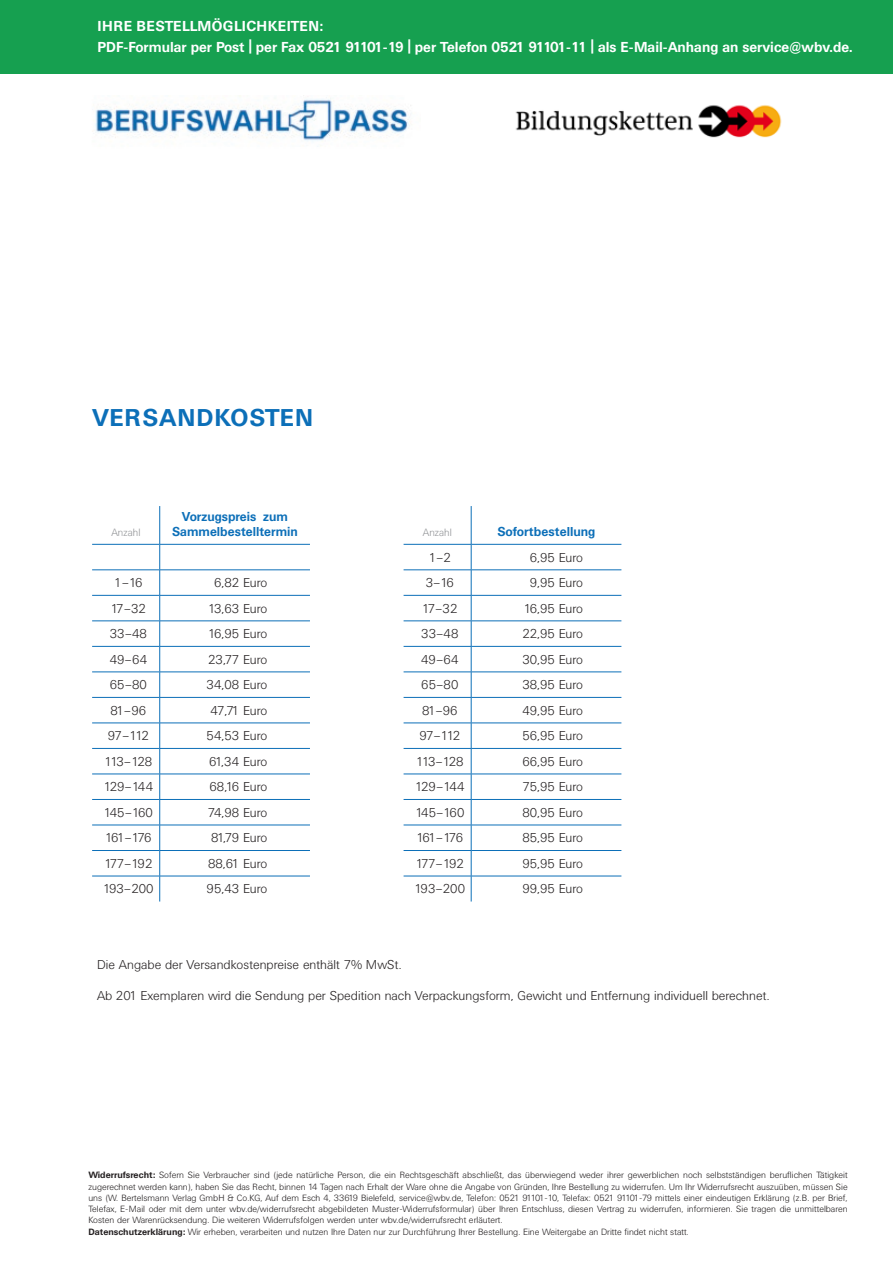
<style>
.page{position:relative;width:893px;height:1263px;background:#fff}
.page>*{position:absolute;margin:0;border:0;box-sizing:border-box;transform-origin:0 0}
.t1{font:700 24px "Univers BQ";letter-spacing:.03em;color:#0c6fb8}
.t2{font:700 14.25px "Univers BQ";color:#fff}
.t3{font:700 14.25px "Univers BQ";letter-spacing:.02em;color:#fff}
.t4{font:300 12.75px "Univers BQ";color:#231f20}
.t5{font:700 12.75px/15px "Univers BQ";color:#0c6fb8;text-align:center;scale:.96 1}
.t6{font:700 12.75px "Univers BQ";color:#0c6fb8}
.t7{font:300 10.5px "Univers BQ";color:#939598}
.t8{font:300 9px/11.2px "Univers BQ";color:#231f20;text-align:justify}
.s1{font-weight:900}
.s2{font-weight:700}
</style>
<div class="page">
<div style="left:0;top:0;width:893px;height:73px;background:#16a050"></div>
<hr style="left:92px;top:544px;width:68px;height:1px;background:#0c6fb8">
<hr style="left:160px;top:544px;width:150px;height:1px;background:#0c6fb8">
<hr style="left:92px;top:570px;width:68px;height:1px;background:#0c6fb8">
<hr style="left:160px;top:570px;width:150px;height:1px;background:#0c6fb8">
<hr style="left:92px;top:595px;width:68px;height:1px;background:#0c6fb8">
<hr style="left:160px;top:595px;width:150px;height:1px;background:#0c6fb8">
<hr style="left:92px;top:621px;width:68px;height:1px;background:#0c6fb8">
<hr style="left:160px;top:621px;width:150px;height:1px;background:#0c6fb8">
<hr style="left:92px;top:646px;width:68px;height:1px;background:#0c6fb8">
<hr style="left:160px;top:646px;width:150px;height:1px;background:#0c6fb8">
<hr style="left:92px;top:672px;width:68px;height:1px;background:#0c6fb8">
<hr style="left:160px;top:672px;width:150px;height:1px;background:#0c6fb8">
<hr style="left:92px;top:697px;width:68px;height:1px;background:#0c6fb8">
<hr style="left:160px;top:697px;width:150px;height:1px;background:#0c6fb8">
<hr style="left:92px;top:723px;width:68px;height:1px;background:#0c6fb8">
<hr style="left:160px;top:723px;width:150px;height:1px;background:#0c6fb8">
<hr style="left:92px;top:748px;width:68px;height:1px;background:#0c6fb8">
<hr style="left:160px;top:748px;width:150px;height:1px;background:#0c6fb8">
<hr style="left:92px;top:774px;width:68px;height:1px;background:#0c6fb8">
<hr style="left:160px;top:774px;width:150px;height:1px;background:#0c6fb8">
<hr style="left:92px;top:799px;width:68px;height:1px;background:#0c6fb8">
<hr style="left:160px;top:799px;width:150px;height:1px;background:#0c6fb8">
<hr style="left:92px;top:825px;width:68px;height:1px;background:#0c6fb8">
<hr style="left:160px;top:825px;width:150px;height:1px;background:#0c6fb8">
<hr style="left:92px;top:850px;width:68px;height:1px;background:#0c6fb8">
<hr style="left:160px;top:850px;width:150px;height:1px;background:#0c6fb8">
<hr style="left:92px;top:876px;width:68px;height:1px;background:#0c6fb8">
<hr style="left:160px;top:876px;width:150px;height:1px;background:#0c6fb8">
<svg style="left:159px;top:545px;width:1px;height:356px"></svg>
<hr style="left:159px;top:506px;width:1px;height:38px;background:#0c6fb8">
<hr style="left:404px;top:544px;width:67px;height:1px;background:#0c6fb8">
<hr style="left:471px;top:544px;width:150px;height:1px;background:#0c6fb8">
<hr style="left:404px;top:570px;width:67px;height:1px;background:#0c6fb8">
<hr style="left:471px;top:570px;width:150px;height:1px;background:#0c6fb8">
<hr style="left:404px;top:595px;width:67px;height:1px;background:#0c6fb8">
<hr style="left:471px;top:595px;width:150px;height:1px;background:#0c6fb8">
<hr style="left:404px;top:621px;width:67px;height:1px;background:#0c6fb8">
<hr style="left:471px;top:621px;width:150px;height:1px;background:#0c6fb8">
<hr style="left:404px;top:646px;width:67px;height:1px;background:#0c6fb8">
<hr style="left:471px;top:646px;width:150px;height:1px;background:#0c6fb8">
<hr style="left:404px;top:672px;width:67px;height:1px;background:#0c6fb8">
<hr style="left:471px;top:672px;width:150px;height:1px;background:#0c6fb8">
<hr style="left:404px;top:697px;width:67px;height:1px;background:#0c6fb8">
<hr style="left:471px;top:697px;width:150px;height:1px;background:#0c6fb8">
<hr style="left:404px;top:723px;width:67px;height:1px;background:#0c6fb8">
<hr style="left:471px;top:723px;width:150px;height:1px;background:#0c6fb8">
<hr style="left:404px;top:748px;width:67px;height:1px;background:#0c6fb8">
<hr style="left:471px;top:748px;width:150px;height:1px;background:#0c6fb8">
<hr style="left:404px;top:774px;width:67px;height:1px;background:#0c6fb8">
<hr style="left:471px;top:774px;width:150px;height:1px;background:#0c6fb8">
<hr style="left:404px;top:799px;width:67px;height:1px;background:#0c6fb8">
<hr style="left:471px;top:799px;width:150px;height:1px;background:#0c6fb8">
<hr style="left:404px;top:825px;width:67px;height:1px;background:#0c6fb8">
<hr style="left:471px;top:825px;width:150px;height:1px;background:#0c6fb8">
<hr style="left:404px;top:850px;width:67px;height:1px;background:#0c6fb8">
<hr style="left:471px;top:850px;width:150px;height:1px;background:#0c6fb8">
<hr style="left:404px;top:876px;width:67px;height:1px;background:#0c6fb8">
<hr style="left:471px;top:876px;width:150px;height:1px;background:#0c6fb8">
<svg style="left:471px;top:545px;width:1px;height:356px"></svg>
<hr style="left:471px;top:506px;width:1px;height:38px;background:#0c6fb8">
<img style="left:515px;top:105px;width:267px;height:33px">
<img style="left:95px;top:99px;width:316px;height:43px">
<p class="t3" style="left:98px;top:18px;width:227px">IHRE BESTELLMÖGLICHKEITEN:</p>
<p class="t2" style="left:98px;top:39px;width:756px">PDF-Formular per Post <span class="s1">|</span> per Fax 0521 91101-19 <span class="s1">|</span> per Telefon 0521 91101-11 <span class="s1">|</span> als E-Mail-Anhang an service@wbv.de.</p>
<p class="t1" style="left:92px;top:404px;width:222px">VERSANDKOSTEN</p>
<p class="t7" style="left:111px;top:526px;width:31px">Anzahl</p>
<p class="t5" style="left:172px;top:509px;width:133px">Vorzugspreis zum<br>Sammelbestelltermin</p>
<p class="t4" style="left:114px;top:576px;width:30px">1–16</p>
<p class="t4" style="left:214px;top:576px;width:55px">6,82 Euro</p>
<p class="t4" style="left:111px;top:601px;width:37px">17–32</p>
<p class="t4" style="left:208px;top:601px;width:61px">13,63 Euro</p>
<p class="t4" style="left:110px;top:627px;width:39px">33–48</p>
<p class="t4" style="left:208px;top:627px;width:61px">16,95 Euro</p>
<p class="t4" style="left:110px;top:652px;width:39px">49–64</p>
<p class="t4" style="left:208px;top:652px;width:61px">23,77 Euro</p>
<p class="t4" style="left:110px;top:678px;width:39px">65–80</p>
<p class="t4" style="left:206px;top:678px;width:63px">34,08 Euro</p>
<p class="t4" style="left:111px;top:703px;width:37px">81–96</p>
<p class="t4" style="left:210px;top:703px;width:58px">47,71 Euro</p>
<p class="t4" style="left:108px;top:729px;width:42px">97–112</p>
<p class="t4" style="left:206px;top:729px;width:63px">54,53 Euro</p>
<p class="t4" style="left:105px;top:754px;width:49px">113–128</p>
<p class="t4" style="left:209px;top:754px;width:60px">61,34 Euro</p>
<p class="t4" style="left:104px;top:780px;width:51px">129–144</p>
<p class="t4" style="left:210px;top:780px;width:59px">68,16 Euro</p>
<p class="t4" style="left:104px;top:805px;width:51px">145–160</p>
<p class="t4" style="left:208px;top:805px;width:61px">74,98 Euro</p>
<p class="t4" style="left:105px;top:831px;width:48px">161–176</p>
<p class="t4" style="left:211px;top:831px;width:58px">81,79 Euro</p>
<p class="t4" style="left:104px;top:856px;width:50px">177–192</p>
<p class="t4" style="left:208px;top:856px;width:61px">88,61 Euro</p>
<p class="t4" style="left:103px;top:882px;width:52px">193–200</p>
<p class="t4" style="left:207px;top:882px;width:62px">95,43 Euro</p>
<p class="t7" style="left:423px;top:526px;width:31px">Anzahl</p>
<p class="t6" style="left:497px;top:524px;width:100px">Sofortbestellung</p>
<p class="t4" style="left:429px;top:550px;width:24px">1–2</p>
<p class="t4" style="left:530px;top:550px;width:55px">6,95 Euro</p>
<p class="t4" style="left:426px;top:576px;width:30px">3–16</p>
<p class="t4" style="left:530px;top:576px;width:55px">9,95 Euro</p>
<p class="t4" style="left:422px;top:601px;width:37px">17–32</p>
<p class="t4" style="left:524px;top:601px;width:61px">16,95 Euro</p>
<p class="t4" style="left:421px;top:627px;width:39px">33–48</p>
<p class="t4" style="left:522px;top:627px;width:62px">22,95 Euro</p>
<p class="t4" style="left:421px;top:652px;width:39px">49–64</p>
<p class="t4" style="left:522px;top:652px;width:62px">30,95 Euro</p>
<p class="t4" style="left:421px;top:678px;width:39px">65–80</p>
<p class="t4" style="left:522px;top:678px;width:62px">38,95 Euro</p>
<p class="t4" style="left:422px;top:703px;width:37px">81–96</p>
<p class="t4" style="left:522px;top:703px;width:62px">49,95 Euro</p>
<p class="t4" style="left:419px;top:729px;width:42px">97–112</p>
<p class="t4" style="left:522px;top:729px;width:62px">56,95 Euro</p>
<p class="t4" style="left:416px;top:754px;width:49px">113–128</p>
<p class="t4" style="left:522px;top:754px;width:62px">66,95 Euro</p>
<p class="t4" style="left:415px;top:780px;width:51px">129–144</p>
<p class="t4" style="left:523px;top:780px;width:62px">75,95 Euro</p>
<p class="t4" style="left:415px;top:805px;width:51px">145–160</p>
<p class="t4" style="left:522px;top:805px;width:62px">80,95 Euro</p>
<p class="t4" style="left:417px;top:831px;width:48px">161–176</p>
<p class="t4" style="left:522px;top:831px;width:62px">85,95 Euro</p>
<p class="t4" style="left:416px;top:856px;width:50px">177–192</p>
<p class="t4" style="left:522px;top:856px;width:62px">95,95 Euro</p>
<p class="t4" style="left:415px;top:882px;width:52px">193–200</p>
<p class="t4" style="left:522px;top:882px;width:62px">99,95 Euro</p>
<p class="t4" style="left:97px;top:958px;width:306px">Die Angabe der Versandkostenpreise enthält 7% MwSt.</p>
<p class="t4" style="left:97px;top:989px;width:674px">Ab 201 Exemplaren wird die Sendung per Spedition nach Verpackungsform, Gewicht und Entfernung individuell berechnet.</p>
<p class="t8" style="left:88px;top:1170px;width:761px"><span class="s2">Widerrufsrecht:</span> Sofern Sie Verbraucher sind (jede natürliche Person, die ein Rechtsgeschäft abschließt, das überwiegend weder ihrer gewerblichen noch selbstständigen beruflichen Tätigkeit zugerechnet werden kann), haben Sie das Recht, binnen 14 Tagen nach Erhalt der Ware ohne die Angabe von Gründen, Ihre Bestellung zu widerrufen. Um Ihr Widerrufsrecht auszuüben, müssen Sie uns (W. Bertelsmann Verlag GmbH &amp; Co.KG, Auf dem Esch 4, 33619 Bielefeld, service@wbv.de, Telefon: 0521 91101-10, Telefax: 0521 91101-79 mittels einer eindeutigen Erklärung (z.B. per Brief, Telefax, E-Mail oder mit dem unter wbv.de/widerrufsrecht abgebildeten Muster-Widerrufsformular) über Ihren Entschluss, diesen Vertrag zu widerrufen, informieren. Sie tragen die unmittelbaren Kosten der Warenrücksendung. Die weiteren Widerrufsfolgen werden unter wbv.de/widerrufsrecht erläutert.</p>
<p class="t8" style="left:88px;top:1226px;width:602px"><span class="s2">Datenschutzerklärung:</span> Wir erheben, verarbeiten und nutzen Ihre Daten nur zur Durchführung Ihrer Bestellung. Eine Weitergabe an Dritte findet nicht statt.</p>
</div>
